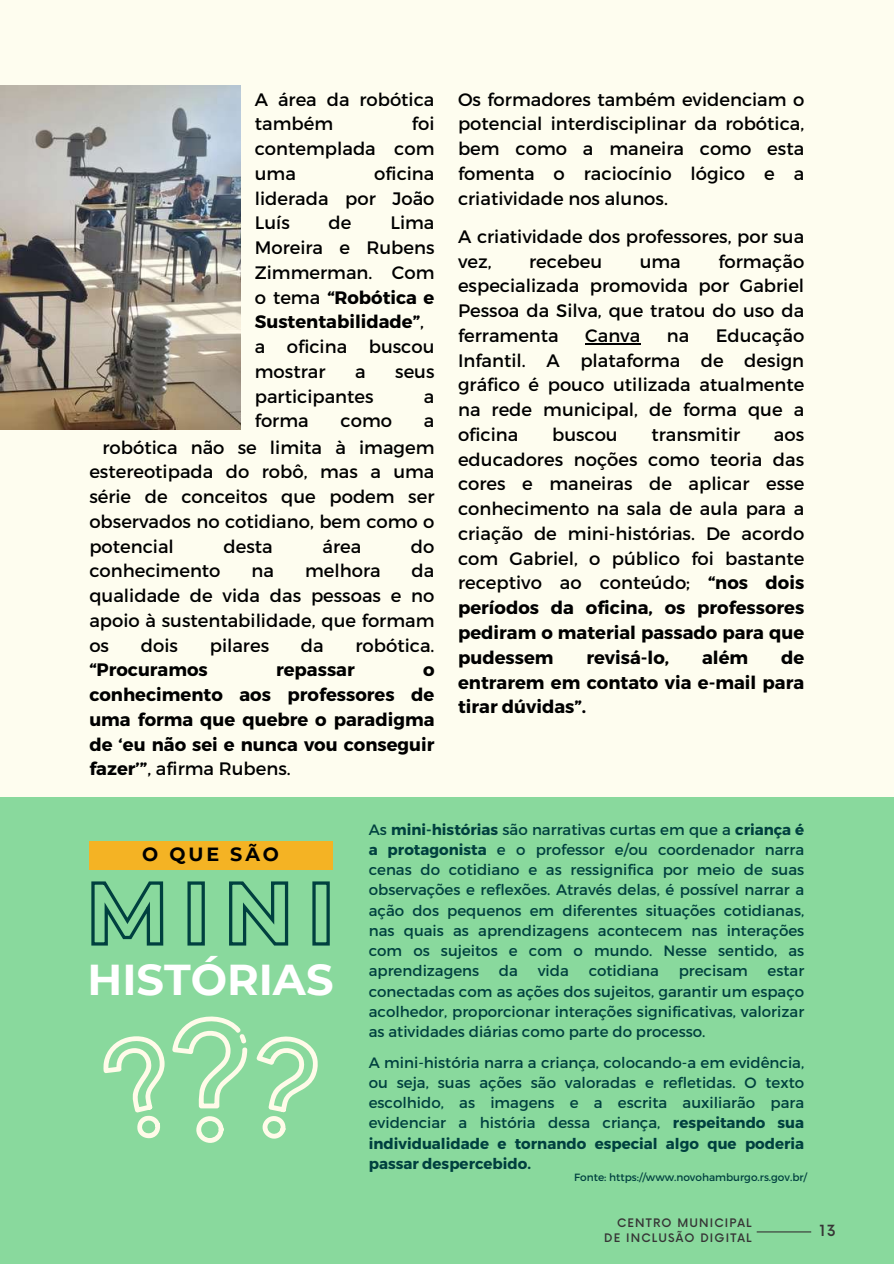
<style>
.page{position:relative;width:894px;height:1264px;background:#fff}
.page>*{position:absolute;margin:0;border:0;box-sizing:border-box;transform-origin:0 0}
.t1{font:700 43.05px "Montserrat";color:#fff}
.t2{font:700 19.05px "Montserrat";letter-spacing:.15em;color:#000}
.t3{font:18px/24.8px "Montserrat";color:#000;text-align:justify}
.t4{font:700 18px/24.8px "Montserrat";color:#000;text-align:justify}
.t5{font:18px "Montserrat";color:#fefdef}
.t6{font:15px/20.2px "Montserrat";color:#00403f;text-align:justify}
.t7{font:500 15px "Now";color:#363535}
.t8{font:500 11.4px/15.3px "Now";letter-spacing:.1em;color:#363535;text-align:right}
.t9{font:10.5px "Montserrat";color:#00403f}
.s1{font-weight:700}
.s2{font-weight:400}
</style>
<div class="page">
<div style="left:0;top:0;width:893px;height:1263px;background:#fefdef"></div>
<div style="left:0;top:797px;width:893px;height:466px;background:#89d99d"></div>
<img style="left:0;top:85px;width:241px;height:345px">
<hr style="left:585px;top:343px;width:55px;height:1px;background:#000">
<svg style="left:172px;top:1016px;width:75px;height:92px"></svg>
<svg style="left:196px;top:1116px;width:27px;height:26px"></svg>
<svg style="left:103px;top:1036px;width:61px;height:103px"></svg>
<svg style="left:256px;top:1036px;width:61px;height:103px"></svg>
<div style="left:89px;top:841px;width:243px;height:28px;background:#f4b324"></div>
<svg style="left:91px;top:881px;width:239px;height:65px"></svg>
<hr style="left:756px;top:1231px;width:55px;height:1px;background:#363535">
<p class="t3" style="left:255px;top:86px;width:181px">A área da robótica também</p>
<p class="t3" style="left:255px;top:111px;width:181px;text-indent:157px">foi contemplada com uma</p>
<p class="t3" style="left:255px;top:160px;width:181px;text-indent:119px">oficina liderada por João Luís</p>
<p class="t3" style="left:255px;top:210px;width:181px;text-align:left;text-indent:135px">Lima<br>Moreira e Rubens<br>Zimmerman. Com o tema <span class="s1">“Robótica e<br>Sustentabilidade”</span>, a oficina buscou mostrar</p>
<p class="t3" style="left:328px;top:210px;width:24px">de</p>
<p class="t3" style="left:355px;top:358px;width:12px">a</p>
<p class="t3" style="left:395px;top:358px;width:41px">seus</p>
<p class="t3" style="left:255px;top:383px;width:120px">participantes</p>
<p class="t3" style="left:424px;top:383px;width:12px">a</p>
<p class="t3" style="left:255px;top:408px;width:55px">forma</p>
<p class="t3" style="left:340px;top:408px;width:53px">como</p>
<p class="t3" style="left:424px;top:408px;width:12px">a</p>
<p class="t5" style="left:255px;top:434px;width:53px">.............</p>
<p class="t3" style="left:89px;top:434px;width:346px;text-indent:13px">robótica não se limita à imagem estereotipada do robô, mas a uma série de conceitos que podem ser observados no cotidiano, bem como o potencial</p>
<p class="t3" style="left:223px;top:533px;width:51px">desta</p>
<p class="t3" style="left:322px;top:533px;width:40px">área</p>
<p class="t3" style="left:411px;top:533px;width:25px">do</p>
<p class="t3" style="left:89px;top:557px;width:133px">conhecimento</p>
<p class="t3" style="left:251px;top:557px;width:24px">na</p>
<p class="t3" style="left:305px;top:557px;width:77px">melhora</p>
<p class="t3" style="left:89px;top:557px;width:346px;text-indent:322px">da qualidade de vida das pessoas e no apoio à sustentabilidade, que formam os</p>
<p class="t3" style="left:141px;top:632px;width:39px">dois</p>
<p class="t3" style="left:210px;top:632px;width:61px">pilares</p>
<p class="t3" style="left:301px;top:632px;width:24px">da</p>
<p class="t3" style="left:355px;top:632px;width:80px">robótica.</p>
<p class="t4" style="left:89px;top:656px;width:120px">“Procuramos</p>
<p class="t4" style="left:276px;top:656px;width:80px">repassar</p>
<p class="t4" style="left:89px;top:656px;width:346px;text-indent:333px">o conhecimento aos professores de uma forma que quebre o paradigma de ‘eu não sei e nunca vou conseguir fazer’”<span class="s2">, afirma Rubens.</span></p>
<p class="t3" style="left:458px;top:86px;width:347px">Os formadores também evidenciam o potencial interdisciplinar da robótica, bem como a maneira como esta fomenta o raciocínio lógico e a criatividade nos alunos.</p>
<p class="t3" style="left:458px;top:223px;width:347px">A criatividade dos professores, por sua vez,</p>
<p class="t3" style="left:458px;top:248px;width:347px;text-indent:260px">formação especializada promovida por Gabriel Pessoa da Silva, que tratou do uso da ferramenta</p>
<p class="t3" style="left:529px;top:248px;width:74px">recebeu</p>
<p class="t3" style="left:639px;top:248px;width:43px">uma</p>
<p class="t3" style="left:458px;top:322px;width:347px;text-indent:257px">Educação Infantil. A plataforma de design gráfico é pouco utilizada atualmente na rede municipal, de forma que a oficina</p>
<p class="t3" style="left:585px;top:322px;width:57px">Canva</p>
<p class="t3" style="left:666px;top:322px;width:24px">na</p>
<p class="t3" style="left:552px;top:421px;width:67px">buscou</p>
<p class="t3" style="left:651px;top:421px;width:90px">transmitir</p>
<p class="t3" style="left:458px;top:421px;width:347px;text-indent:316px">aos educadores noções como teoria das cores e maneiras de aplicar esse conhecimento na sala de aula para a criação de mini-histórias. De acordo com Gabriel, o público foi bastante receptivo ao conteúdo; <span class="s1">“nos dois períodos da oficina, os professores pediram o material passado para que pudessem</span></p>
<p class="t4" style="left:586px;top:644px;width:84px">revisá-lo,</p>
<p class="t4" style="left:702px;top:644px;width:48px">além</p>
<p class="t4" style="left:458px;top:644px;width:347px;text-indent:323px">de entrarem em contato via e-mail para tirar dúvidas”.</p>
<p class="t2" style="left:142px;top:843px;width:138px">O QUE SÃO</p>
<h1 class="t1" style="left:87px;top:953px;width:247px">HISTÓRIAS</h1>
<p class="t6" style="left:368px;top:818px;width:437px">As <span class="s1">mini-histórias</span> são narrativas curtas em que a <span class="s1">criança é a protagonista</span> e o professor e/ou coordenador narra cenas do cotidiano e as ressignifica por meio de suas observações e reflexões. Através delas, é possível narrar a ação dos pequenos em diferentes situações cotidianas, nas quais as aprendizagens acontecem nas interações com os sujeitos e com o mundo. Nesse sentido, as aprendizagens</p>
<p class="t6" style="left:499px;top:960px;width:21px">da</p>
<p class="t6" style="left:537px;top:960px;width:33px">vida</p>
<p class="t6" style="left:588px;top:960px;width:72px">cotidiana</p>
<p class="t6" style="left:678px;top:960px;width:71px">precisam</p>
<p class="t6" style="left:368px;top:960px;width:437px;text-indent:398px">estar conectadas com as ações dos sujeitos, garantir um espaço acolhedor, proporcionar interações significativas, valorizar as atividades diárias como parte do processo.</p>
<p class="t6" style="left:368px;top:1051px;width:437px">A mini-história narra a criança, colocando-a em evidência, ou seja, suas ações são valoradas e refletidas. O texto escolhido, as imagens e a escrita auxiliarão para evidenciar a história dessa criança, <span class="s1">respeitando sua individualidade e tornando especial algo que poderia passar despercebido.</span></p>
<p class="t9" style="left:574px;top:1170px;width:234px">Fonte: https://www.novohamburgo.rs.gov.br/</p>
<p class="t8" style="left:604px;top:1215px;width:149px">CENTRO MUNICIPAL<br>DE INCLUSÃO DIGITAL</p>
<p class="t7" style="left:819px;top:1222px;width:18px">13</p>
</div>
